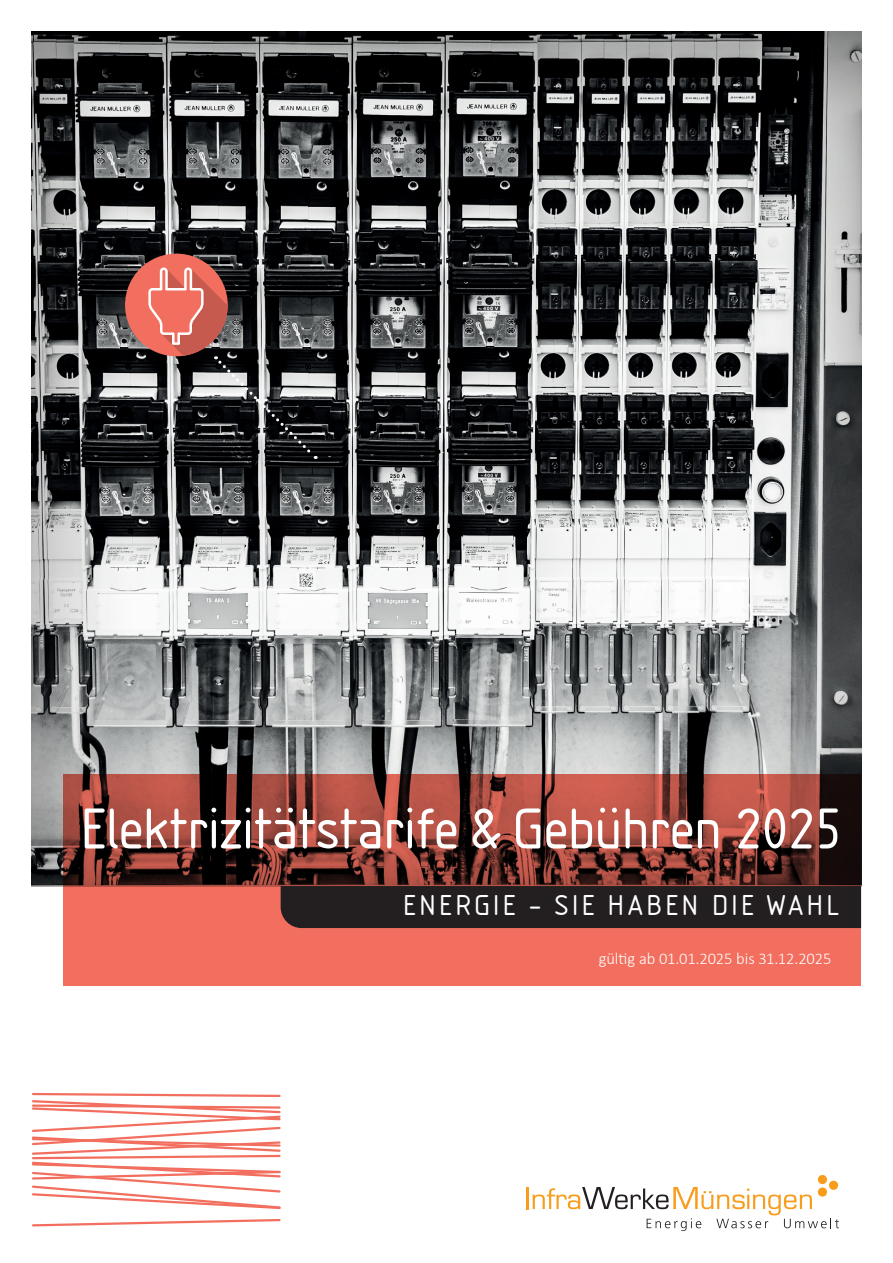
<style>
.page{position:relative;width:893px;height:1263px;background:#fff}
.page>*{position:absolute;margin:0;border:0;box-sizing:border-box;transform-origin:0 0}
.t1{font:60px "Isonorm D";letter-spacing:-.01em;color:#fff}
.t2{font:30px "Isonorm D";letter-spacing:.085em;color:#fff}
.t3{font:300 16.5px "Calibri";letter-spacing:-.01em;color:#fff}
</style>
<div class="page">
<div style="left:31px;top:31px;width:831px;height:855px;background:#231f20;opacity:.5"></div>
<svg style="left:64px;top:774px;width:797px;height:211px;background:#a84d42"></svg>
<div style="left:281px;top:886px;width:580px;height:42px;background:#231f20"></div>
<hr style="left:526px;top:1187px;width:3px;height:22px;background:#f89c1c">
<svg style="left:533px;top:1175px;width:306px;height:56px"></svg>
<div style="left:125px;top:254px;width:103px;height:102px;background:#f26f5f;border-radius:50%"></div>
<svg style="left:148px;top:267px;width:169px;height:192px;background:#5f4b4a"></svg>
<svg style="left:32px;top:1219px;width:249px;height:8px"></svg>
<svg style="left:32px;top:1092px;width:249px;height:117px"></svg>
<p class="t1" style="left:79px;top:795px;width:764px">Elektrizitätstarife &amp; Gebühren 2025</p>
<p class="t2" style="left:402px;top:889px;width:438px">ENERGIE – SIE HABEN DIE WAHL</p>
<p class="t3" style="left:599px;top:948px;width:234px">gültig ab 01.01.2025 bis 31.12.2025</p>
</div>
